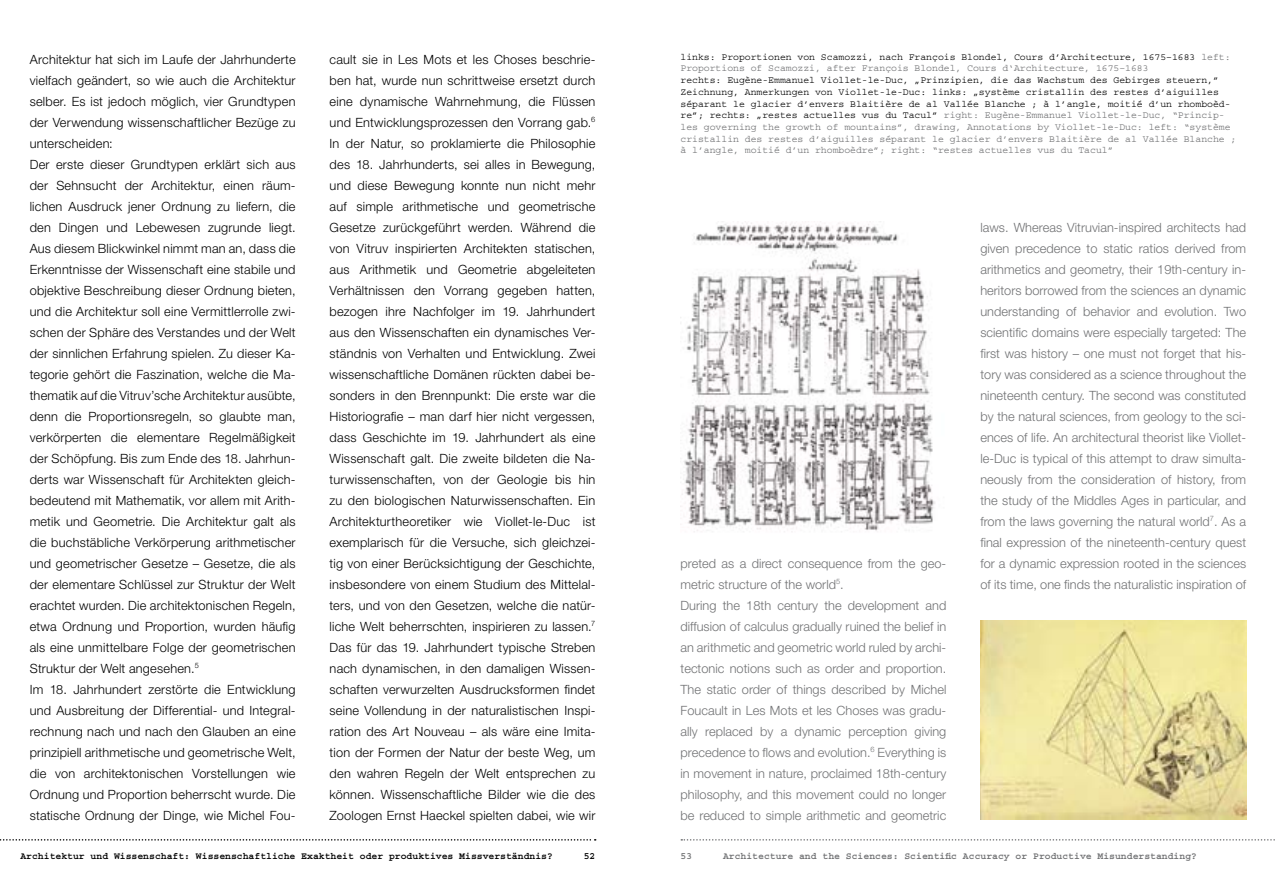
<style>
.page{position:relative;width:1276px;height:893px;background:#fff}
.page>*{position:absolute;margin:0;border:0;box-sizing:border-box;transform-origin:0 0}
.t1{font:300 12.75px/21px "Helvetica Neue";letter-spacing:.015em;color:#000}
.t2{font:300 12.75px/21px "Helvetica Neue";letter-spacing:.005em;color:#707173}
.t3{font:9.75px/11.7px "Courier";color:#000}
.t4{font:700 9.75px "Courier";color:#000}
.t5{font:700 9.75px "Courier";color:#707173}
.s1{color:#707173}
</style>
<div class="page">
<svg style="left:0;top:839px;width:596px;height:2px"></svg>
<svg style="left:681px;top:839px;width:594px;height:2px"></svg>
<img style="left:680px;top:221px;width:255px;height:311px">
<img style="left:980px;top:620px;width:266px;height:200px">
<p class="t1" style="left:30px;top:48px;width:267px">Architektur hat sich im Laufe der Jahrhunderte vielfach geändert, so wie auch die Architektur selber. Es ist jedoch möglich, vier Grundtypen der Verwendung wissenschaftlicher Bezüge zu unterscheiden:<br>Der erste dieser Grundtypen erklärt sich aus der Sehnsucht der Architektur, einen räum&shy;lichen Ausdruck jener Ordnung zu liefern, die den Dingen und Lebewesen zugrunde liegt.<br>Aus diesem Blickwinkel nimmt man an, dass die Erkenntnisse der Wissenschaft eine stabile und objektive Beschreibung dieser Ordnung bieten, und die Architektur soll eine Vermittlerrolle zwi&shy;schen der Sphäre des Verstandes und der Welt der sinnlichen Erfahrung spielen. Zu dieser Ka&shy;tegorie gehört die Faszination, welche die Ma&shy;thematik auf die Vitruv’sche Architektur ausübte, denn die Proportionsregeln, so glaubte man, verkörperten die elementare Regelmäßigkeit der Schöpfung. Bis zum Ende des 18. Jahrhun&shy;derts war Wissenschaft für Architekten gleich&shy;bedeutend mit Mathematik, vor allem mit Arith&shy;metik und Geometrie. Die Architektur galt als die buchstäbliche Verkörperung arithmetischer und geometrischer Gesetze – Gesetze, die als der elementare Schlüssel zur Struktur der Welt erachtet wurden. Die architektonischen Regeln, etwa Ordnung und Proportion, wurden häufig als eine unmittelbare Folge der geometrischen Struktur der Welt angesehen.<sup>5<br></sup>Im 18. Jahrhundert zerstörte die Entwicklung und Ausbreitung der Differential- und Integral&shy;rechnung nach und nach den Glauben an eine prinzipiell arithmetische und geometrische Welt, die von architektonischen Vorstellungen wie Ordnung und Proportion beherrscht wurde. Die statische Ordnung der Dinge, wie Michel Fou-</p>
<p class="t1" style="left:330px;top:48px;width:267px;text-align:justify">cault sie in Les Mots et les Choses beschrie&shy;ben hat, wurde nun schrittweise ersetzt durch eine dynamische Wahrnehmung, die Flüssen und Entwicklungsprozessen den Vorrang gab.<sup>6<br></sup>In der Natur, so proklamierte die Philosophie des 18. Jahrhunderts, sei alles in Bewegung, und diese Bewegung konnte nun nicht mehr auf simple arithmetische und geometrische Gesetze zurückgeführt werden. Während die von Vitruv inspirierten Architekten statischen, aus Arithmetik und Geometrie abgeleiteten Verhältnissen den Vorrang gegeben hatten, bezogen ihre Nachfolger im 19. Jahrhundert aus den Wissenschaften ein dynamisches Ver&shy;ständnis von Verhalten und Entwicklung. Zwei wissenschaftliche Domänen rückten dabei be&shy;sonders in den Brennpunkt: Die erste war die Historiografie – man darf hier nicht vergessen, dass Geschichte im 19. Jahrhundert als eine Wissenschaft galt. Die zweite bildeten die Na&shy;turwissenschaften, von der Geologie bis hin zu den biologischen Naturwissenschaften. Ein Architekturtheoretiker wie Viollet-le-Duc ist exemplarisch für die Versuche, sich gleichzei&shy;tig von einer Berücksichtigung der Geschichte, insbesondere von einem Studium des Mittelal&shy;ters, und von den Gesetzen, welche die natür&shy;liche Welt beherrschten, inspirieren zu lassen.<sup>7<br></sup>Das für das 19. Jahrhundert typische Streben nach dynamischen, in den damaligen Wissen&shy;schaften verwurzelten Ausdrucksformen findet seine Vollendung in der naturalistischen Inspi&shy;ration des Art Nouveau – als wäre eine Imita&shy;tion der Formen der Natur der beste Weg, um den wahren Regeln der Welt entsprechen zu können. Wissenschaftliche Bilder wie die des Zoologen Ernst Haeckel spielten dabei, wie wir</p>
<p class="t3" style="left:680px;top:51px;width:551px">links: Proportionen von Scamozzi, nach François Blondel, Cours d’Architecture, 1675–1683 <span class="s1">left:<br>Proportions of Scamozzi, after François Blondel, Cours d‘Architecture, 1675–1683</span></p>
<p class="t3" style="left:680px;top:75px;width:557px">rechts: Eugène-Emmanuel Viollet-le-Duc, „Prinzipien, die das Wachstum des Gebirges steuern,” Zeichnung, Anmerkungen von Viollet-le-Duc: links: „système cristallin des restes d’aiguilles séparant le glacier d’envers Blaitière de al Vallée Blanche ; à l’angle, moitié d’un rhomboèd&shy;re”; rechts: „restes actuelles vus du Tacul” <span class="s1">right: Eugène-Emmanuel Viollet-le-Duc, “Princip&shy;les governing the growth of mountains”, drawing, Annotations by Viollet-le-Duc: left: “système cristallin des restes d’aiguilles séparant le glacier d’envers Blaitière de al Vallée Blanche ; à l’angle, moitié d’un rhomboèdre”; right: “restes actuelles vus du Tacul”</span></p>
<p class="t2" style="left:680px;top:552px;width:267px">preted as a direct consequence from the geo&shy;metric structure of the world<sup>5</sup>.<br>During the 18th century the development and diffusion of calculus gradually ruined the belief in an arithmetic and geometric world ruled by archi&shy;tectonic notions such as order and proportion.<br>The static order of things described by Michel Foucault in Les Mots et les Choses was gradu&shy;ally replaced by a dynamic perception giving precedence to flows and evolution.<sup>6</sup> Everything is in movement in nature, proclaimed 18th-century philosophy, and this movement could no longer be reduced to simple arithmetic and geometric</p>
<p class="t2" style="left:980px;top:216px;width:267px;text-align:justify">laws. Whereas Vitruvian-inspired architects had given precedence to static ratios derived from arithmetics and geometry, their 19th-century in&shy;heritors borrowed from the sciences an dynamic understanding of behavior and evolution. Two scientific domains were especially targeted: The first was history – one must not forget that his&shy;tory was considered as a science throughout the nineteenth century. The second was constituted by the natural sciences, from geology to the sci&shy;ences of life. An architectural theorist like Viollet&shy;le-Duc is typical of this attempt to draw simulta&shy;neously from the consideration of history, from the study of the Middles Ages in particular, and from the laws governing the natural world<sup>7</sup>. As a final expression of the nineteenth-century quest for a dynamic expression rooted in the sciences of its time, one finds the naturalistic inspiration of</p>
<p class="t4" style="left:20px;top:851px;width:534px">Architektur und Wissenschaft: Wissenschaftliche Exaktheit oder produktives Missverständnis?</p>
<p class="t4" style="left:584px;top:851px;width:13px">52</p>
<p class="t5" style="left:680px;top:851px;width:13px">53</p>
<p class="t5" style="left:723px;top:851px;width:475px">Architecture and the Sciences: Scientific Accuracy or Productive Misunderstanding?</p>
</div>
